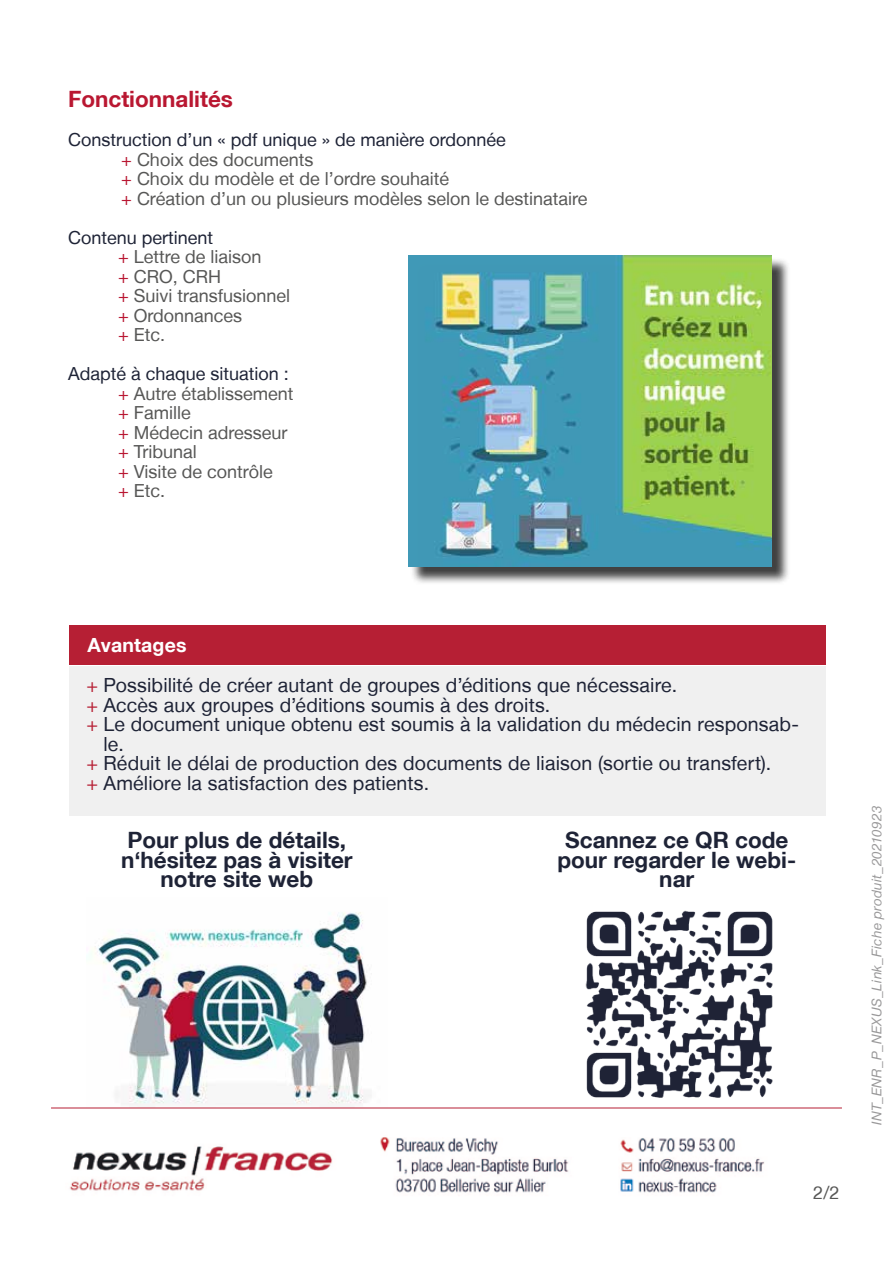
<style>
.page{position:relative;width:893px;height:1263px;background:#fff}
.page>*{position:absolute;margin:0;border:0;box-sizing:border-box;transform-origin:0 0}
.t1{font:700 22.5px/19.5px "Helvetica Neue LT";color:#1e2336;text-align:center}
.t2{font:700 22.5px "Helvetica Neue LT";color:#b91731}
.t3{font:19.5px/39.9px "Helvetica Neue LT";letter-spacing:.01em;color:#1e2336}
.t4{font:18px/19.5px "Helvetica Neue LT";color:#575756}
.t5{font:italic 13.5px "Helvetica Neue LT";letter-spacing:.02em;color:#9a999a}
.s1{color:#1e2336}
.s2{color:#b91732}
.s3{font-weight:700;color:#fff}
.s4{color:#b61f34}
</style>
<div class="page">
<div style="left:69px;top:666px;width:757px;height:149px;background:#f0f0f0"></div>
<div style="left:69px;top:626px;width:757px;height:39px;background:#b61f34"></div>
<img style="left:94px;top:912px;width:277px;height:193px">
<img style="left:51px;top:1108px;width:791px;height:85px">
<hr style="left:51px;top:1107px;width:791px;height:1px;background:#b61f34">
<div style="left:410px;top:257px;width:381px;height:328px;background:#000;opacity:.75"></div>
<img style="left:408px;top:255px;width:364px;height:311px">
<img style="left:585px;top:911px;width:188px;height:187px">
<p class="t2" style="left:68px;top:85px;width:166px">Fonctionnalités</p>
<p class="t4" style="left:121px;top:130px;width:468px;text-indent:-53px"><span class="s1">Construction d’un « pdf unique » de manière ordonnée<br></span><span class="s2">+</span> Choix des documents<br><span class="s2">+</span> Choix du modèle et de l’ordre souhaité<br><span class="s2">+</span> Création d’un ou plusieurs modèles selon le destinataire</p>
<p class="t4" style="left:118px;top:227px;width:174px;text-indent:-50px"><span class="s1">Contenu pertinent<br></span><span class="s2">+</span> Lettre de liaison<br><span class="s2">+</span> CRO, CRH<br><span class="s2">+</span> Suivi transfusionnel <span class="s2">+</span> Ordonnances<br><span class="s2">+</span> Etc.</p>
<p class="t4" style="left:118px;top:364px;width:177px;text-indent:-50px"><span class="s1">Adapté à chaque situation : </span><span class="s2">+</span> Autre établissement <span class="s2">+</span> Famille<br><span class="s2">+</span> Médecin adresseur <span class="s2">+</span> Tribunal<br><span class="s2">+</span> Visite de contrôle<br><span class="s2">+</span> Etc.</p>
<p class="t3" style="left:86px;top:625px;width:592px"><span class="s3">Avantages<br></span><span class="s4">+</span> Possibilité de créer autant de groupes d’éditions que nécessaire.</p>
<p class="t3" style="left:86px;top:684px;width:465px"><span class="s4">+</span> Accès aux groupes d’éditions soumis à des droits.</p>
<p class="t3" style="left:86px;top:704px;width:714px"><span class="s4">+</span> Le document unique obtenu est soumis à la validation du médecin responsab-</p>
<p class="t3" style="left:103px;top:723px;width:22px">le.</p>
<p class="t3" style="left:86px;top:743px;width:686px"><span class="s4">+</span> Réduit le délai de production des documents de liaison (sortie ou transfert).</p>
<p class="t3" style="left:86px;top:762px;width:344px"><span class="s4">+</span> Améliore la satisfaction des patients.</p>
<p class="t1" style="left:121px;top:830px;width:233px">Pour plus de détails, n‘hésitez pas à visiter notre site web</p>
<p class="t1" style="left:557px;top:830px;width:240px">Scannez ce QR code pour regarder le webi&shy;nar</p>
<p class="t4" style="left:813px;top:1183px;width:28px">2/2</p>
<p class="t5" style="left:868px;top:1125px;width:320px;rotate:-90deg">INT_ENR_P_NEXUS_Link_Fiche produit_20210923</p>
</div>
